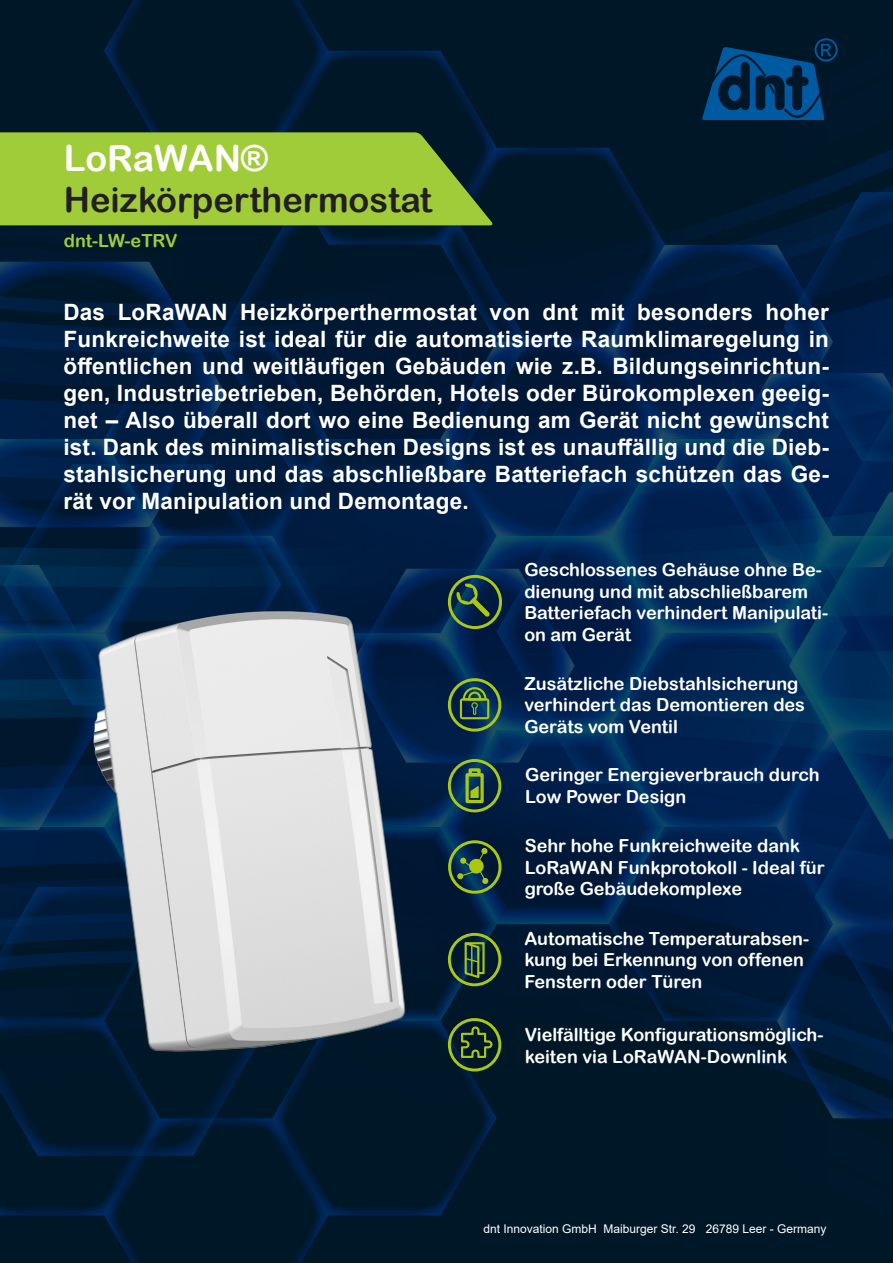
<style>
.page{position:relative;width:893px;height:1263px;background:#fff}
.page>*{position:absolute;margin:0;border:0;box-sizing:border-box;transform-origin:0 0}
.t1{font:36px "Arial Rounded MT Bold";color:#fff}
.t2{font:34.5px "Arial Rounded MT Bold";color:#231f20}
.Fließtext_Deckblatt2{font:700 22.5px/27px "Arial";letter-spacing:.01em;color:#fff;text-align:justify}
.Kastentext_2{font:18px/21.6px "Arial Rounded MT Bold";color:#fff}
.t3{font:18px "Arial Rounded MT Bold";color:#a1cc3a}
.t4{font:12px "Arial";color:#fff}
</style>
<div class="page">
<img style="left:0;top:0;width:893px;height:1263px">
<svg style="left:0;top:132px;width:493px;height:93px;background:#94be39"></svg>
<svg style="left:702px;top:38px;width:136px;height:82px;background:#00335b"></svg>
<svg style="left:448px;top:575px;width:54px;height:54px;background:#2a4b3e"></svg>
<svg style="left:448px;top:678px;width:53px;height:53px;background:#315640"></svg>
<svg style="left:448px;top:933px;width:53px;height:53px;background:#304c2c"></svg>
<svg style="left:448px;top:759px;width:53px;height:53px;background:#34593f"></svg>
<svg style="left:448px;top:840px;width:53px;height:54px;background:#2d4f3a"></svg>
<svg style="left:448px;top:1018px;width:53px;height:53px;background:#2c4623"></svg>
<img style="left:63px;top:579px;width:383px;height:501px">
<h1 class="t1" style="left:64px;top:137px;width:205px">LoRaWAN®</h1>
<h2 class="t2" style="left:64px;top:180px;width:370px">Heizkörperthermostat</h2>
<p class="t3" style="left:64px;top:230px;width:115px">dnt-LW-eTRV</p>
<p class="Fließtext_Deckblatt2" style="left:63px;top:299px;width:767px">Das LoRaWAN Heizkörperthermostat von dnt mit besonders hoher Funkreichweite ist ideal für die automatisierte Raumklimaregelung in öffentlichen und weitläufigen Gebäuden wie z.B. Bildungseinrichtun&shy;gen, Industriebetrieben, Behörden, Hotels oder Bürokomplexen geeig&shy;net – Also überall dort wo eine Bedienung am Gerät nicht gewünscht ist. Dank des minimalistischen Designs ist es unauffällig und die Dieb&shy;stahlsicherung und das abschließbare Batteriefach schützen das Ge&shy;rät vor Manipulation und Demontage.</p>
<p class="Kastentext_2" style="left:524px;top:559px;width:305px">Geschlossenes Gehäuse ohne Be&shy;dienung und mit abschließbarem<br>Batteriefach verhindert Manipulati&shy;on am Gerät</p>
<p class="Kastentext_2" style="left:524px;top:672px;width:282px">Zusätzliche Diebstahlsicherung verhindert das Demontieren des<br>Geräts vom Ventil</p>
<p class="Kastentext_2" style="left:525px;top:764px;width:296px">Geringer Energieverbrauch durch<br>Low Power Design</p>
<p class="Kastentext_2" style="left:525px;top:834px;width:301px">Sehr hohe Funkreichweite dank<br>LoRaWAN Funkprotokoll - Ideal für große Gebäudekomplexe</p>
<p class="Kastentext_2" style="left:524px;top:927px;width:286px">Automatische Temperaturabsen&shy;kung bei Erkennung von offenen<br>Fenstern oder Türen</p>
<p class="Kastentext_2" style="left:525px;top:1023px;width:300px">Vielfälltige Konfigurationsmöglich&shy;keiten via LoRaWAN-Downlink</p>
<p class="t4" style="left:483px;top:1221px;width:344px">dnt Innovation GmbH Maiburger Str. 29 26789 Leer - Germany</p>
</div>
